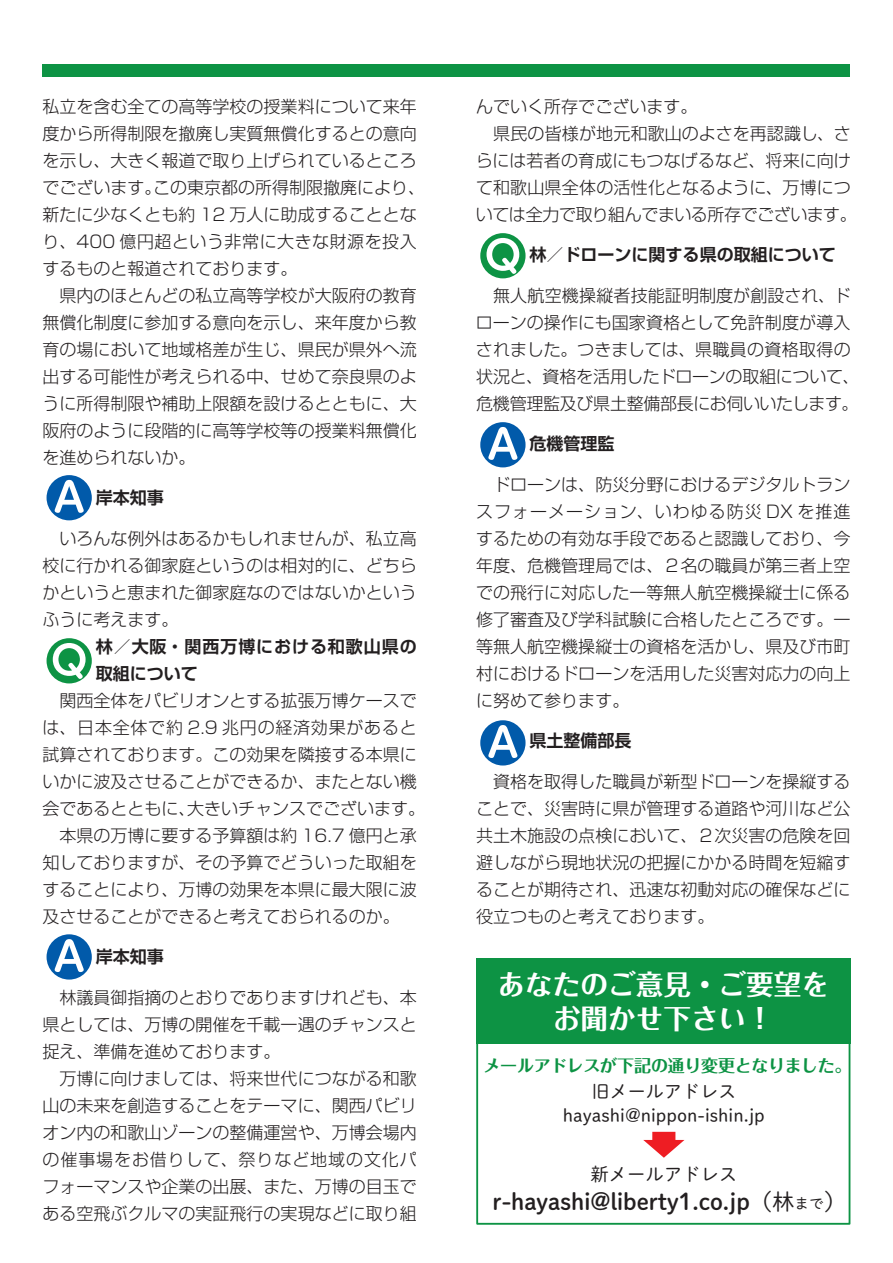
<style>
.page{position:relative;width:893px;height:1263px;background:#fff}
.page>*{position:absolute;margin:0;border:0;box-sizing:border-box;transform-origin:0 0}
.t1{font:700 27.6px/34px "Folk Pro";color:#fff;text-align:center}
.t2{font:22.95px "Shuei M Go Std B";color:#231f20}
.t3{font:18.3px "Shuei M Go Std L";color:#231f20}
.t4{font:18px/23.4px "Shuei M Go Std L";color:#231f20;text-align:center}
.t5{font:300 16.95px/27px "Shin Go Pro";color:#231f20;text-align:justify}
.t6{font:700 16.95px "Shin Go Pro De";color:#231f20}
.t7{font:700 16.95px/27px "Shin Go Pro De";letter-spacing:.055em;color:#231f20}
.t8{font:300 16.95px "Shin Go Pro";letter-spacing:-.03em;color:#231f20}
.t9{font:300 16.95px "Shin Go Pro";letter-spacing:.045em;color:#231f20}
.t10{font:700 16.95px "Folk Pro";letter-spacing:-.02em;color:#0d9344}
.s1{font-family:"Shuei M Go Std L";font-size:22.35px}
.s2{font-family:"Shuei M Go Std L";font-size:14.7px}
</style>
<div class="page">
<svg style="left:47px;top:475px;width:45px;height:45px"></svg>
<svg style="left:47px;top:638px;width:45px;height:45px"></svg>
<svg style="left:47px;top:934px;width:45px;height:45px"></svg>
<svg style="left:480px;top:233px;width:46px;height:45px"></svg>
<svg style="left:480px;top:422px;width:46px;height:45px"></svg>
<svg style="left:480px;top:720px;width:46px;height:45px"></svg>
<div style="left:43px;top:64px;width:807px;height:13px;background:#0d9344"></div>
<div style="left:476px;top:961px;width:374px;height:264px;border:2px solid #0d9344"></div>
<div style="left:476px;top:959px;width:374px;height:85px;background:#0d9344"></div>
<svg style="left:643px;top:1132px;width:41px;height:26px"></svg>
<p class="t5" style="left:43px;top:91px;width:384px;text-align:left">私立を含む全ての高等学校の授業料について来年度から所得制限を撤廃し実質無償化するとの意向を示し、大きく報道で取り上げられているところでございます。この東京都の所得制限撤廃により、新たに少なくとも約 12 万人に助成することとなり、400 億円超という非常に大きな財源を投入するものと報道されております。</p>
<p class="t5" style="left:43px;top:280px;width:376px;text-indent:17px">県内のほとんどの私立高等学校が大阪府の教育無償化制度に参加する意向を示し、来年度から教育の場において地域格差が生じ、県民が県外へ流出する可能性が考えられる中、せめて奈良県のように所得制限や補助上限額を設けるとともに、大阪府のように段階的に高等学校等の授業料無償化を進められないか。</p>
<p class="t6" style="left:96px;top:483px;width:70px">岸本知事</p>
<p class="t5" style="left:43px;top:523px;width:376px;text-indent:17px">いろんな例外はあるかもしれませんが、私立高校に行かれる御家庭というのは相対的に、どちらかというと恵まれた御家庭なのではないかというふうに考えます。</p>
<p class="t7" style="left:96px;top:631px;width:322px">林／大阪・関西万博における和歌山県の取組について</p>
<p class="t5" style="left:60px;top:685px;width:359px">関西全体をパビリオンとする拡張万博ケースで</p>
<p class="t9" style="left:43px;top:713px;width:376px">は、日本全体で約 2.9 兆円の経済効果があると</p>
<p class="t5" style="left:43px;top:739px;width:376px">試算されております。この効果を隣接する本県に</p>
<p class="t5" style="left:43px;top:766px;width:376px">いかに波及させることができるか、またとない機</p>
<p class="t5" style="left:43px;top:793px;width:384px">会であるとともに、大きいチャンスでございます。</p>
<p class="t5" style="left:60px;top:820px;width:359px">本県の万博に要する予算額は約 16.7 億円と承</p>
<p class="t5" style="left:43px;top:847px;width:376px">知しておりますが、その予算でどういった取組を</p>
<p class="t5" style="left:43px;top:874px;width:376px">することにより、万博の効果を本県に最大限に波</p>
<p class="t5" style="left:43px;top:901px;width:359px">及させることができると考えておられるのか。</p>
<p class="t6" style="left:96px;top:943px;width:70px">岸本知事</p>
<p class="t5" style="left:43px;top:982px;width:376px;text-indent:17px">林議員御指摘のとおりでありますけれども、本県としては、万博の開催を千載一遇のチャンスと捉え、準備を進めております。</p>
<p class="t5" style="left:43px;top:1063px;width:376px;text-indent:17px">万博に向けましては、将来世代につながる和歌山の未来を創造することをテーマに、関西パビリオン内の和歌山ゾーンの整備運営や、万博会場内の催事場をお借りして、祭りなど地域の文化パフォーマンスや企業の出展、また、万博の目玉である空飛ぶクルマの実証飛行の実現などに取り組</p>
<p class="t5" style="left:476px;top:91px;width:223px">んでいく所存でございます。</p>
<p class="t5" style="left:493px;top:118px;width:359px">県民の皆様が地元和歌山のよさを再認識し、さ</p>
<p class="t5" style="left:476px;top:145px;width:376px">らには若者の育成にもつなげるなど、将来に向け</p>
<p class="t5" style="left:476px;top:172px;width:376px">て和歌山県全体の活性化となるように、万博につ</p>
<p class="t8" style="left:476px;top:200px;width:382px">いては全力で取り組んでまいる所存でございます。</p>
<p class="t6" style="left:530px;top:240px;width:308px">林／ドローンに関する県の取組について</p>
<p class="t5" style="left:476px;top:280px;width:385px;text-align:center">無人航空機操縦者技能証明制度が創設され、ド<br>ローンの操作にも国家資格として免許制度が導入されました。つきましては、県職員の資格取得の状況と、資格を活用したドローンの取組について、危機管理監及び県土整備部長にお伺いいたします。</p>
<p class="t6" style="left:530px;top:429px;width:87px">危機管理監</p>
<p class="t5" style="left:476px;top:469px;width:376px;text-indent:17px">ドローンは、防災分野におけるデジタルトランスフォーメーション、いわゆる防災 DX を推進するための有効な手段であると認識しており、今年度、危機管理局では、２名の職員が第三者上空での飛行に対応した一等無人航空機操縦士に係る修了審査及び学科試験に合格したところです。一等無人航空機操縦士の資格を活かし、県及び市町村におけるドローンを活用した災害対応力の向上に努めて参ります。</p>
<p class="t6" style="left:530px;top:726px;width:104px">県土整備部長</p>
<p class="t5" style="left:476px;top:766px;width:376px;text-indent:17px">資格を取得した職員が新型ドローンを操縦することで、災害時に県が管理する道路や河川など公共土木施設の点検において、２次災害の危険を回避しながら現地状況の把握にかかる時間を短縮することが期待され、迅速な初動対応の確保などに役立つものと考えております。</p>
<h1 class="t1" style="left:497px;top:963px;width:333px">あなたのご意見・ご要望をお聞かせ下さい！</h1>
<p class="t10" style="left:484px;top:1051px;width:369px">メールアドレスが下記の通り変更となりました。</p>
<p class="t4" style="left:563px;top:1079px;width:204px">旧メールアドレスhayashi@nippon-ishin.jp</p>
<p class="t3" style="left:590px;top:1160px;width:148px">新メールアドレス</p>
<h2 class="t2" style="left:493px;top:1184px;width:355px">r-hayashi@liberty1.co.jp<span class="s1">（林</span><span class="s2">まで</span><span class="s1">）</span></h2>
</div>
